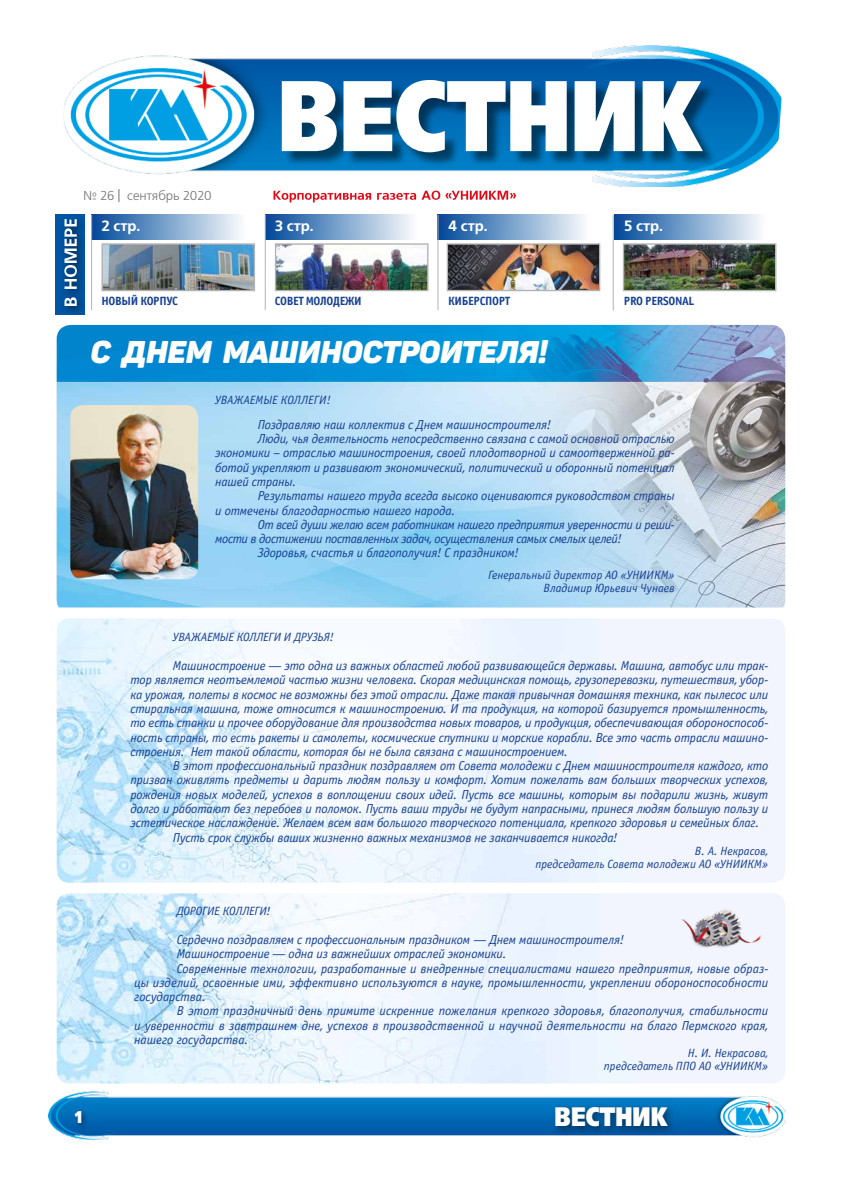
<style>
.page{position:relative;width:842px;height:1191px;background:#fff}
.page>*{position:absolute;margin:0;border:0;box-sizing:border-box;transform-origin:0 0}
.t1{font:99.9px "Free Set Black C";color:#fff;scale:.79 1}
.t2{font:31px "Panton Blackitalic Caps";letter-spacing:-.01em;color:#fff}
.t3{font:26.6px "Free Set Black C";color:#fff;scale:.79 1}
.t4{font:17px "Free Set Black C";color:#fff;scale:.79 1}
.t5{font:700 14.9px "Free Set C";color:#fff}
.t6{font:italic 13px/14.3px "Officina Sans C";letter-spacing:-.01em;color:#164194;text-align:justify}
.t7{font:italic 13px "Officina Sans C";letter-spacing:-.03em;color:#164194}
.t8{font:12.8px "Free Set C";color:#706f6f}
.t9{font:italic 12px/13.2px "Officina Sans C";color:#164194;text-align:right}
.t10{font:700 12px "Officina Sans C";letter-spacing:-.03em;color:#164194}
.t11{font:italic 12px "Officina Sans C";letter-spacing:-.025em;color:#164194}
</style>
<div class="page">
<img style="left:49px;top:1091px;width:736px;height:48px">
<div style="left:551px;top:1102px;width:126px;height:34px;background:#000;opacity:.5"></div>
<div style="left:72px;top:1108px;width:17px;height:22px;background:#000;opacity:.5"></div>
<img style="left:57px;top:893px;width:728px;height:190px">
<img style="left:57px;top:618px;width:728px;height:264px">
<img style="left:57px;top:325px;width:728px;height:282px">
<div style="left:56px;top:215px;width:29px;height:100px;background:#0056a4"></div>
<img style="left:64px;top:45px;width:718px;height:142px">
<div style="left:284px;top:82px;width:434px;height:85px;background:#000;opacity:.5"></div>
<svg style="left:118px;top:189px;width:1px;height:13px"></svg>
<div style="left:92px;top:215px;width:164px;height:24px;background:linear-gradient(to right,#024a9b,#fff)"></div>
<div style="left:266px;top:215px;width:162px;height:24px;background:linear-gradient(to right,#024b9b,#fff)"></div>
<div style="left:438px;top:215px;width:162px;height:24px;background:linear-gradient(to right,#024a9a,#fff)"></div>
<div style="left:614px;top:215px;width:162px;height:24px;background:linear-gradient(to right,#014a9a,#fff)"></div>
<img style="left:625px;top:245px;width:149px;height:44px">
<div style="left:623px;top:243px;width:153px;height:48px;border:1px solid #b3b2b2"></div>
<img style="left:103px;top:245px;width:150px;height:44px">
<div style="left:101px;top:243px;width:154px;height:48px;border:1px solid #b3b2b2"></div>
<img style="left:277px;top:245px;width:149px;height:44px">
<div style="left:275px;top:243px;width:153px;height:48px;border:1px solid #b3b2b2"></div>
<hr style="left:91px;top:215px;width:1px;height:95px;background:#b3b2b2">
<hr style="left:265px;top:215px;width:1px;height:95px;background:#b3b2b2">
<hr style="left:437px;top:215px;width:1px;height:95px;background:#b3b2b2">
<div style="left:60px;top:215px;width:27px;height:101px;background:#000;opacity:.6"></div>
<svg style="left:64px;top:219px;width:13px;height:87px"></svg>
<hr style="left:613px;top:215px;width:1px;height:95px;background:#b3b2b2">
<svg style="left:273px;top:191px;width:243px;height:11px"></svg>
<img style="left:70px;top:405px;width:128px;height:174px">
<img style="left:449px;top:245px;width:149px;height:44px">
<div style="left:447px;top:243px;width:153px;height:48px;border:1px solid #b3b2b2"></div>
<img style="left:675px;top:906px;width:86px;height:42px">
<h1 class="t1" style="left:278px;top:59px;width:541px">ВЕСТНИК</h1>
<p class="t8" style="left:127px;top:189px;width:86px">сентябрь 2020</p>
<p class="t8" style="left:83px;top:189px;width:33px">№ 26</p>
<p class="t5" style="left:101px;top:217px;width:40px">2 стр.</p>
<p class="t5" style="left:275px;top:217px;width:40px">3 стр.</p>
<p class="t5" style="left:448px;top:217px;width:41px">4 стр.</p>
<p class="t10" style="left:101px;top:294px;width:78px">НОВЫЙ КОРПУС</p>
<p class="t10" style="left:275px;top:294px;width:88px">СОВЕТ МОЛОДЕЖИ</p>
<p class="t10" style="left:448px;top:294px;width:63px">КИБЕРСПОРТ</p>
<h2 class="t2" style="left:91px;top:332px;width:458px">С Днем Машиностроителя!</h2>
<p class="t5" style="left:624px;top:218px;width:40px">5 стр.</p>
<p class="t10" style="left:624px;top:294px;width:72px">PRO PERSONAL</p>
<p class="t9" style="left:215px;top:394px;width:117px">УВАЖАЕМЫЕ КОЛЛЕГИ!</p>
<p class="t6" style="left:258px;top:417px;width:295px">Поздравляю наш коллектив с Днем машиностроителя!</p>
<p class="t6" style="left:258px;top:432px;width:418px">Люди, чья деятельность непосредственно связана с самой основной отраслью</p>
<p class="t6" style="left:215px;top:446px;width:461px">экономики – отраслью машиностроения, своей плодотворной и самоотверженной ра-</p>
<p class="t6" style="left:215px;top:460px;width:461px">ботой укрепляют и развивают экономический, политический и оборонный потенциал</p>
<p class="t6" style="left:215px;top:475px;width:83px">нашей страны.</p>
<p class="t6" style="left:258px;top:489px;width:418px">Результаты нашего труда всегда высоко оцениваются руководством страны</p>
<p class="t6" style="left:215px;top:503px;width:242px">и отмечены благодарностью нашего народа.</p>
<p class="t7" style="left:258px;top:517px;width:418px">От всей души желаю всем работникам нашего предприятия уверенности и реши-</p>
<p class="t7" style="left:215px;top:532px;width:408px">мости в достижении поставленных задач, осуществления самых смелых целей!</p>
<p class="t6" style="left:258px;top:546px;width:263px">Здоровья, счастья и благополучия! С праздником!</p>
<p class="t9" style="left:488px;top:569px;width:188px">Генеральный директор АО «УНИИКМ»<br>Владимир Юрьевич Чунаев</p>
<p class="t11" style="left:173px;top:631px;width:162px">УВАЖАЕМЫЕ КОЛЛЕГИ И ДРУЗЬЯ!</p>
<p class="t6" style="left:130px;top:658px;width:639px;text-indent:43px">Машиностроение — это одна из важных областей любой развивающейся державы. Машина, автобус или трак&shy;тор является неотъемлемой частью жизни человека. Скорая медицинская помощь, грузоперевозки, путешествия, убор&shy;ка урожая, полеты в космос не возможны без этой отрасли. Даже такая привычная домашняя техника, как пылесос или стиральная машина, тоже относится к машиностроению. И та продукция, на которой базируется промышленность, то есть станки и прочее оборудование для производства новых товаров, и продукция, обеспечивающая обороноспособ&shy;ность страны, то есть ракеты и самолеты, космические спутники и морские корабли. Все это часть отрасли машино&shy;строения. Нет такой области, которая бы не была связана с машиностроением.</p>
<p class="t6" style="left:173px;top:759px;width:597px">В этот профессиональный праздник поздравляем от Совета молодежи с Днем машиностроителя каждого, кто</p>
<p class="t6" style="left:130px;top:773px;width:639px">призван оживлять предметы и дарить людям пользу и комфорт. Хотим пожелать вам больших творческих успехов,</p>
<p class="t6" style="left:130px;top:787px;width:639px">рождения новых моделей, успехов в воплощении своих идей. Пусть все машины, которым вы подарили жизнь, живут</p>
<p class="t6" style="left:130px;top:801px;width:639px">долго и работают без перебоев и поломок. Пусть ваши труды не будут напрасными, принеся людям большую пользу и</p>
<p class="t6" style="left:130px;top:816px;width:630px">эстетическое наслаждение. Желаем всем вам большого творческого потенциала, крепкого здоровья и семейных благ.</p>
<p class="t6" style="left:173px;top:830px;width:446px">Пусть срок службы ваших жизненно важных механизмов не заканчивается никогда!</p>
<p class="t9" style="left:536px;top:844px;width:234px">В. А. Некрасов,<br>председатель Совета молодежи АО «УНИИКМ»</p>
<p class="t11" style="left:177px;top:904px;width:95px">ДОРОГИЕ КОЛЛЕГИ!</p>
<p class="t6" style="left:177px;top:932px;width:449px">Сердечно поздравляем с профессиональным праздником — Днем машиностроителя!</p>
<p class="t6" style="left:177px;top:947px;width:331px">Машиностроение — одна из важнейших отраслей экономики.</p>
<p class="t6" style="left:177px;top:961px;width:593px">Современные технологии, разработанные и внедренные специалистами нашего предприятия, новые образ-</p>
<p class="t6" style="left:134px;top:975px;width:635px">цы изделий, освоенные ими, эффективно используются в науке, промышленности, укреплении обороноспособности</p>
<p class="t6" style="left:134px;top:989px;width:73px">государства.</p>
<p class="t6" style="left:177px;top:1004px;width:593px">В этот праздничный день примите искренние пожелания крепкого здоровья, благополучия, стабильности</p>
<p class="t6" style="left:134px;top:1018px;width:635px">и уверенности в завтрашнем дне, успехов в производственной и научной деятельности на благо Пермского края,</p>
<p class="t6" style="left:134px;top:1032px;width:116px">нашего государства.</p>
<p class="t9" style="left:604px;top:1046px;width:166px">Н. И. Некрасова,<br>председатель ППО АО «УНИИКМ»</p>
<h3 class="t4" style="left:73px;top:1107px;width:14px">1</h3>
<h3 class="t3" style="left:555px;top:1101px;width:145px">ВЕСТНИК</h3>
</div>
